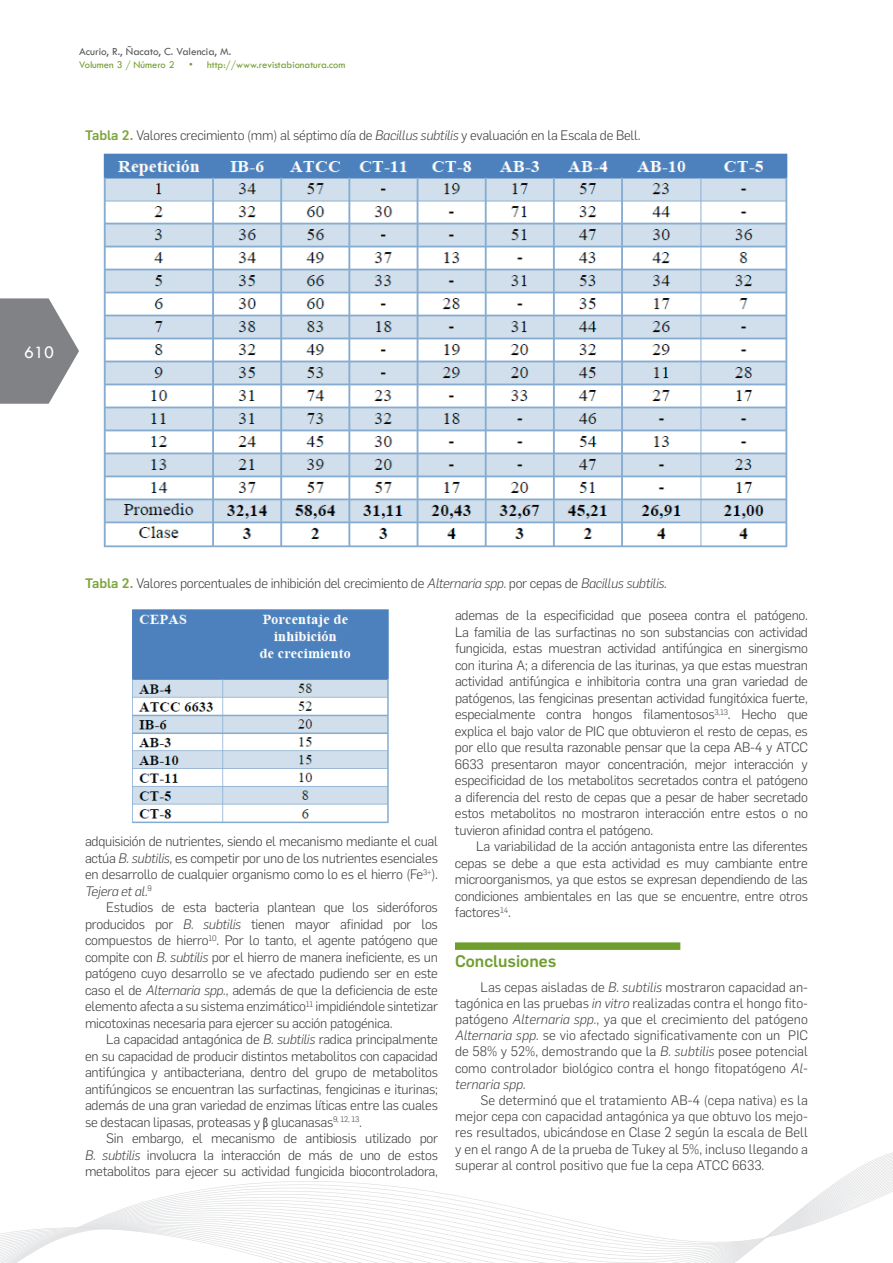
<style>
.page{position:relative;width:893px;height:1263px;background:#fff}
.page>*{position:absolute;margin:0;border:0;box-sizing:border-box;transform-origin:0 0}
.t1{font:18px "Tw Cen";color:#fff}
.t2{font:500 16.5px "Flama";color:#709e2e}
.t3{font:300 13.5px/16.5px "Flama";letter-spacing:-.02em;color:#3e3e3f;text-align:justify}
.t4{font:11.25px "Tw Cen";color:#57585a}
.t5{font:10.5px "Tw Cen";color:#709e2e}
.s1{font-weight:500;color:#7ca43c}
.s2{font-style:italic}
.s3{font-family:"Myriad Pro";font-weight:400;font-stretch:condensed}
</style>
<div class="page">
<svg style="left:0;top:298px;width:79px;height:106px"></svg>
<svg style="left:0;top:1152px;width:893px;height:111px"></svg>
<div style="left:455px;top:942px;width:225px;height:8px;background:#709e2e"></div>
<img style="left:103px;top:153px;width:685px;height:395px">
<img style="left:132px;top:609px;width:257px;height:215px">
<p class="t4" style="left:79px;top:45px;width:154px">Acurio, R., Ñacato, C. Valencia, M.</p>
<p class="t5" style="left:79px;top:58px;width:97px">Volumen 3 / Número 2</p>
<p class="t5" style="left:189px;top:58px;width:158px">• http://www.revistabionatura.com</p>
<p class="t3" style="left:85px;top:127px;width:557px"><span class="s1">Tabla 2.</span> Valores crecimiento (mm) al séptimo día de <span class="s2">Bacillus subtilis</span> y evaluación en la Escala de Bell.</p>
<h1 class="t1" style="left:24px;top:341px;width:31px">610</h1>
<p class="t3" style="left:85px;top:575px;width:583px"><span class="s1">Tabla 2.</span> Valores porcentuales de inhibición del crecimiento de <span class="s2">Alternaria spp.</span> por cepas de <span class="s2">Bacillus subtilis.</span></p>
<p class="t3" style="left:85px;top:832px;width:354px">adquisición de nutrientes, siendo el mecanismo mediante el cual actúa <span class="s2">B. subtilis</span>, es competir por uno de los nutrientes esenciales en desarrollo de cualquier organismo como lo es el hierro (Fe<sup>3+</sup>).<br><span class="s2">Tejera et al.</span><sup>9</sup></p>
<p class="t3" style="left:85px;top:898px;width:354px;text-indent:21px">Estudios de esta bacteria plantean que los sideróforos producidos por <span class="s2">B. subtilis</span> tienen mayor afinidad por los compuestos de hierro<sup>10</sup>. Por lo tanto, el agente patógeno que compite con <span class="s2">B. subtilis</span> por el hierro de manera ineficiente, es un patógeno cuyo desarrollo se ve afectado pudiendo ser en este caso el de <span class="s2">Alternaria spp.</span>, además de que la deficiencia de este elemento afecta a su sistema enzimático<sup>11</sup> impidiéndole sintetizar micotoxinas necesaria para ejercer su acción patogénica.</p>
<p class="t3" style="left:85px;top:1030px;width:354px;text-indent:21px">La capacidad antagónica de <span class="s2">B. subtilis</span> radica principalmente en su capacidad de producir distintos metabolitos con capacidad antifúngica y antibacteriana, dentro del grupo de metabolitos antifúngicos se encuentran las surfactinas, fengicinas e iturinas; además de una gran variedad de enzimas líticas entre las cuales se destacan lipasas, proteasas y <span class="s3">β</span> glucanasas<sup>9,</sup> <sup>12,</sup> <sup>13</sup>.</p>
<p class="t3" style="left:85px;top:1129px;width:354px;text-indent:21px">Sin embargo, el mecanismo de antibiosis utilizado por <span class="s2">B. subtilis</span> involucra la interacción de más de uno de estos metabolitos para ejecer su actividad fungicida biocontroladora,</p>
<p class="t3" style="left:455px;top:606px;width:354px">ademas de la especificidad que poseea contra el patógeno.<br>La familia de las surfactinas no son substancias con actividad fungicida, estas muestran actividad antifúngica en sinergismo con iturina A; a diferencia de las iturinas, ya que estas muestran actividad antifúngica e inhibitoria contra una gran variedad de patógenos, las fengicinas presentan actividad fungitóxica fuerte, especialmente contra hongos filamentosos<sup>3,13</sup>. Hecho que explica el bajo valor de PIC que obtuvieron el resto de cepas, es por ello que resulta razonable pensar que la cepa AB-4 y ATCC 6633 presentaron mayor concentración, mejor interacción y especificidad de los metabolitos secretados contra el patógeno a diferencia del resto de cepas que a pesar de haber secretado estos metabolitos no mostraron interacción entre estos o no tuvieron afinidad contra el patógeno.</p>
<p class="t3" style="left:455px;top:837px;width:354px;text-indent:21px">La variabilidad de la acción antagonista entre las diferentes cepas se debe a que esta actividad es muy cambiante entre microorganismos, ya que estos se expresan dependiendo de las condiciones ambientales en las que se encuentre, entre otros factores<sup>14</sup>.</p>
<p class="t2" style="left:455px;top:949px;width:103px">Conclusiones</p>
<p class="t3" style="left:455px;top:978px;width:354px;text-indent:26px">Las cepas aisladas de <span class="s2">B. subtilis</span> mostraron capacidad an&shy;tagónica en las pruebas <span class="s2">in vitro</span> realizadas contra el hongo fito&shy;patógeno <span class="s2">Alternaria spp.</span>, ya que el crecimiento del patógeno <span class="s2">Alternaria spp.</span> se vio afectado significativamente con un PIC de 58% y 52%, demostrando que la <span class="s2">B. subtilis</span> posee potencial como controlador biológico contra el hongo fitopatógeno <span class="s2">Al&shy;ternaria spp.</span></p>
<p class="t3" style="left:455px;top:1091px;width:354px;text-indent:26px">Se determinó que el tratamiento AB-4 (cepa nativa) es la mejor cepa con capacidad antagónica ya que obtuvo los mejo&shy;res resultados, ubicándose en Clase 2 según la escala de Bell y en el rango A de la prueba de Tukey al 5%, incluso llegando a superar al control positivo que fue la cepa ATCC 6633.</p>
</div>
